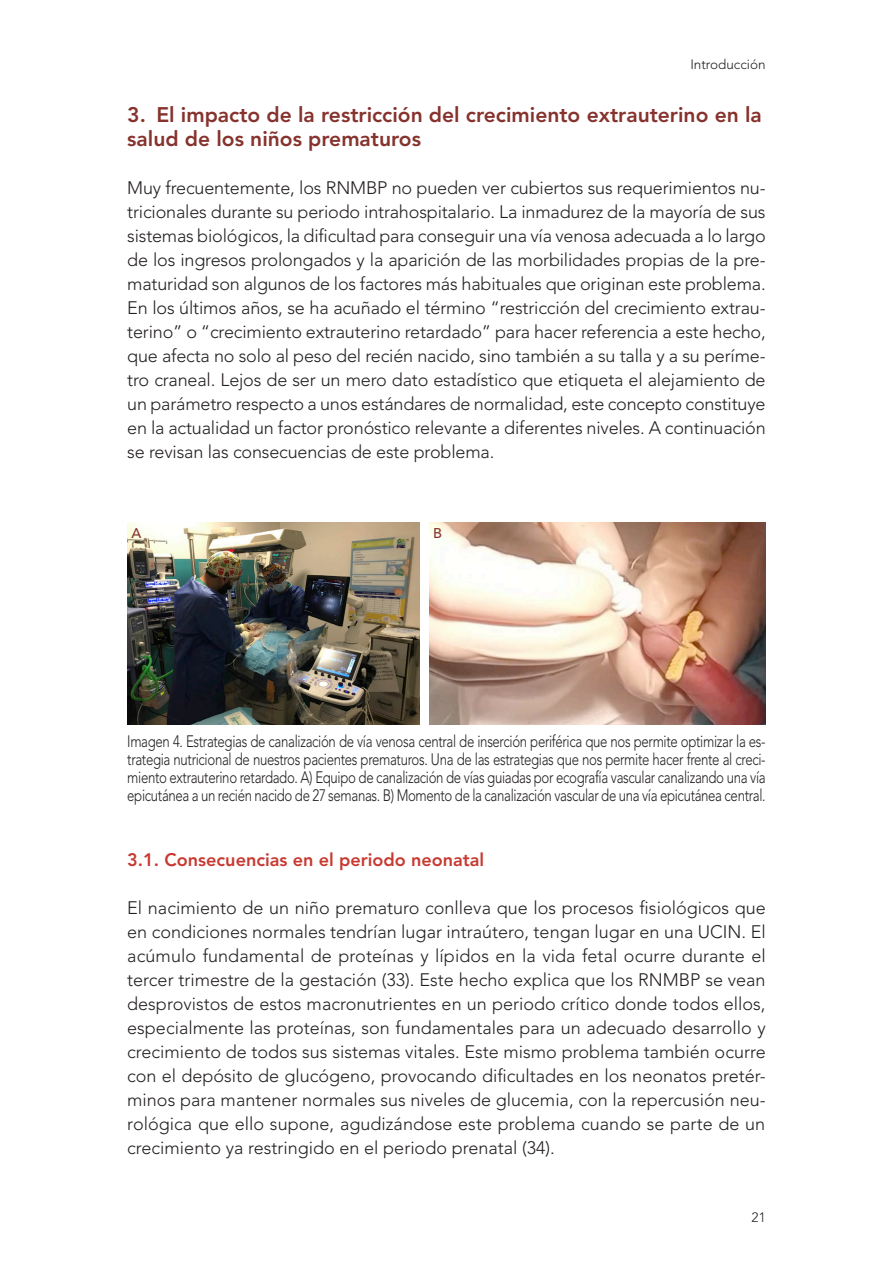
<style>
.page{position:relative;width:893px;height:1263px;background:#fff}
.page>*{position:absolute;margin:0;border:0;box-sizing:border-box;transform-origin:0 0}
.LADILLO_001{font:800 21px/24px "Avenir";color:#86322d}
.t1{font:300 18px/24px "Avenir";letter-spacing:-.01em;color:#231f20;text-align:justify}
.LADILLO_2{font:800 18px "Avenir";color:#c73a32}
.PIE_DE_FIGURA{font:300 16.5px/18px "Avenir";letter-spacing:-.025em;color:#231f20;text-align:justify;scale:.8 1}
.t2{font:500 14.1px "Avenir";color:#86322d}
.t3{font:300 13.5px "Avenir";color:#231f20}
</style>
<div class="page">
<img style="left:429px;top:522px;width:336px;height:202px">
<img style="left:127px;top:522px;width:292px;height:202px">
<p class="t3" style="left:690px;top:57px;width:77px">Introducción</p>
<p class="LADILLO_001" style="left:127px;top:102px;width:635px">3. El impacto de la restricción del crecimiento extrauterino en la salud de los niños prematuros</p>
<p class="t1" style="left:127px;top:176px;width:639px">Muy frecuentemente, los RNMBP no pueden ver cubiertos sus requerimientos nu&shy;tricionales durante su periodo intrahospitalario. La inmadurez de la mayoría de sus sistemas biológicos, la dificultad para conseguir una vía venosa adecuada a lo largo de los ingresos prolongados y la aparición de las morbilidades propias de la pre&shy;maturidad son algunos de los factores más habituales que originan este problema.<br>En los últimos años, se ha acuñado el término “restricción del crecimiento extrau&shy;terino” o “crecimiento extrauterino retardado” para hacer referencia a este hecho, que afecta no solo al peso del recién nacido, sino también a su talla y a su períme&shy;tro craneal. Lejos de ser un mero dato estadístico que etiqueta el alejamiento de un parámetro respecto a unos estándares de normalidad, este concepto constituye en la actualidad un factor pronóstico relevante a diferentes niveles. A continuación se revisan las consecuencias de este problema.</p>
<p class="t2" style="left:131px;top:524px;width:11px">A</p>
<p class="t2" style="left:433px;top:524px;width:10px">B</p>
<p class="PIE_DE_FIGURA" style="left:127px;top:732px;width:799px">Imagen 4. Estrategias de canalización de vía venosa central de inserción periférica que nos permite optimizar la es&shy;trategia nutricional de nuestros pacientes prematuros. Una de las estrategias que nos permite hacer frente al creci&shy;miento extrauterino retardado. A) Equipo de canalización de vías guiadas por ecografía vascular canalizando una vía epicutánea a un recién nacido de 27 semanas. B) Momento de la canalización vascular de una vía epicutánea central.</p>
<p class="LADILLO_2" style="left:127px;top:848px;width:358px">3.1. Consecuencias en el periodo neonatal</p>
<p class="t1" style="left:127px;top:895px;width:640px">El nacimiento de un niño prematuro conlleva que los procesos fisiológicos que en condiciones normales tendrían lugar intraútero, tengan lugar en una UCIN. El acúmulo fundamental de proteínas y lípidos en la vida fetal ocurre durante el tercer trimestre de la gestación (33). Este hecho explica que los RNMBP se vean desprovistos de estos macronutrientes en un periodo crítico donde todos ellos, especialmente las proteínas, son fundamentales para un adecuado desarrollo y crecimiento de todos sus sistemas vitales. Este mismo problema también ocurre con el depósito de glucógeno, provocando dificultades en los neonatos pretér&shy;minos para mantener normales sus niveles de glucemia, con la repercusión neu&shy;rológica que ello supone, agudizándose este problema cuando se parte de un crecimiento ya restringido en el periodo prenatal (34).</p>
<p class="t3" style="left:751px;top:1209px;width:16px">21</p>
</div>
